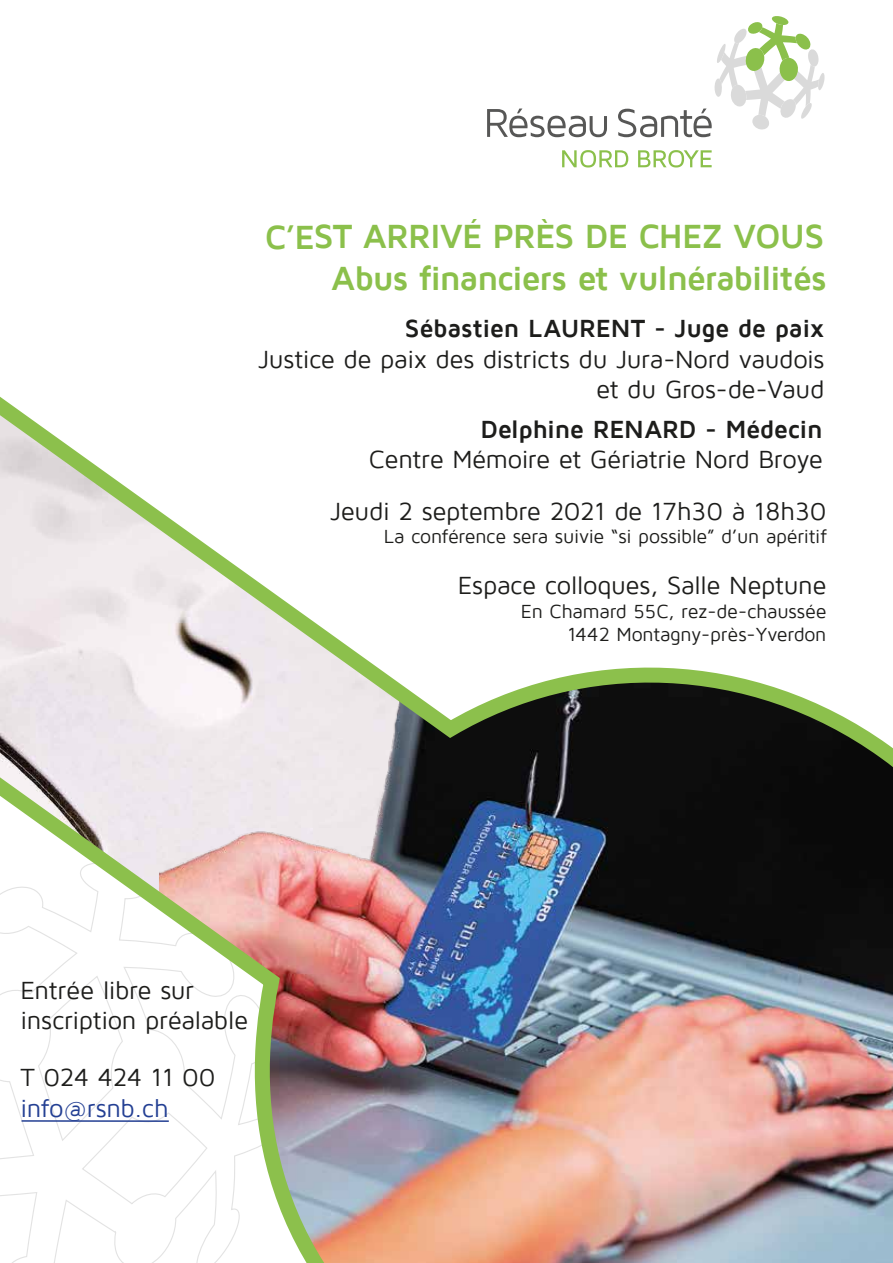
<style>
.page{position:relative;width:893px;height:1263px;background:#fff}
.page>*{position:absolute;margin:0;border:0;box-sizing:border-box;transform-origin:0 0}
.t1{font:700 34.5px "Maven Pro";letter-spacing:-.03em;color:#8bc04b}
.t2{font:25.5px/30.6px "Maven Pro";letter-spacing:-.015em;color:#1d1d1b;text-align:right}
.t3{font:700 25.5px "Maven Pro";letter-spacing:-.015em;color:#1d1d1b}
.t4{font:25.5px "Maven Pro";letter-spacing:-.01em;color:#233f93}
.t5{font:19.5px/23.4px "Maven Pro";letter-spacing:-.015em;color:#1d1d1b;text-align:right}
</style>
<div class="page">
<img style="left:0;top:397px;width:893px;height:866px">
<svg style="left:487px;top:109px;width:120px;height:28px"></svg>
<svg style="left:562px;top:150px;width:66px;height:17px"></svg>
<svg style="left:638px;top:150px;width:74px;height:17px"></svg>
<svg style="left:618px;top:16px;width:206px;height:121px"></svg>
<hr style="left:22px;top:1120px;width:147px;height:2px;background:#233f93">
<h1 class="t1" style="left:265px;top:218px;width:561px">C’EST ARRIVÉ PRÈS DE CHEZ VOUS</h1>
<h1 class="t1" style="left:331px;top:260px;width:497px">Abus financiers et vulnérabilités</h1>
<p class="t3" style="left:405px;top:315px;width:421px">Sébastien LAURENT - Juge de paix</p>
<p class="t2" style="left:258px;top:344px;width:568px">Justice de paix des districts du Jura-Nord vaudois et du Gros-de-Vaud</p>
<p class="t3" style="left:480px;top:415px;width:344px">Delphine RENARD - Médecin</p>
<p class="t2" style="left:330px;top:434px;width:498px;line-height:51.6px">Centre Mémoire et Gériatrie Nord Broye<br>Jeudi 2 septembre 2021 de 17h30 à 18h30</p>
<p class="t5" style="left:384px;top:525px;width:444px">La conférence sera suivie “si possible” d’un apéritif</p>
<p class="t2" style="left:458px;top:571px;width:370px">Espace colloques, Salle Neptune</p>
<p class="t5" style="left:521px;top:600px;width:307px">En Chamard 55C, rez-de-chaussée<br>1442 Montagny-près-Yverdon</p>
<p class="t2" style="left:20px;top:975px;width:229px;text-align:left">Entrée libre sur inscription préalable</p>
<p class="t2" style="left:20px;top:1062px;width:196px">T 024 424 11 00</p>
<p class="t4" style="left:20px;top:1095px;width:150px">info@rsnb.ch</p>
</div>
